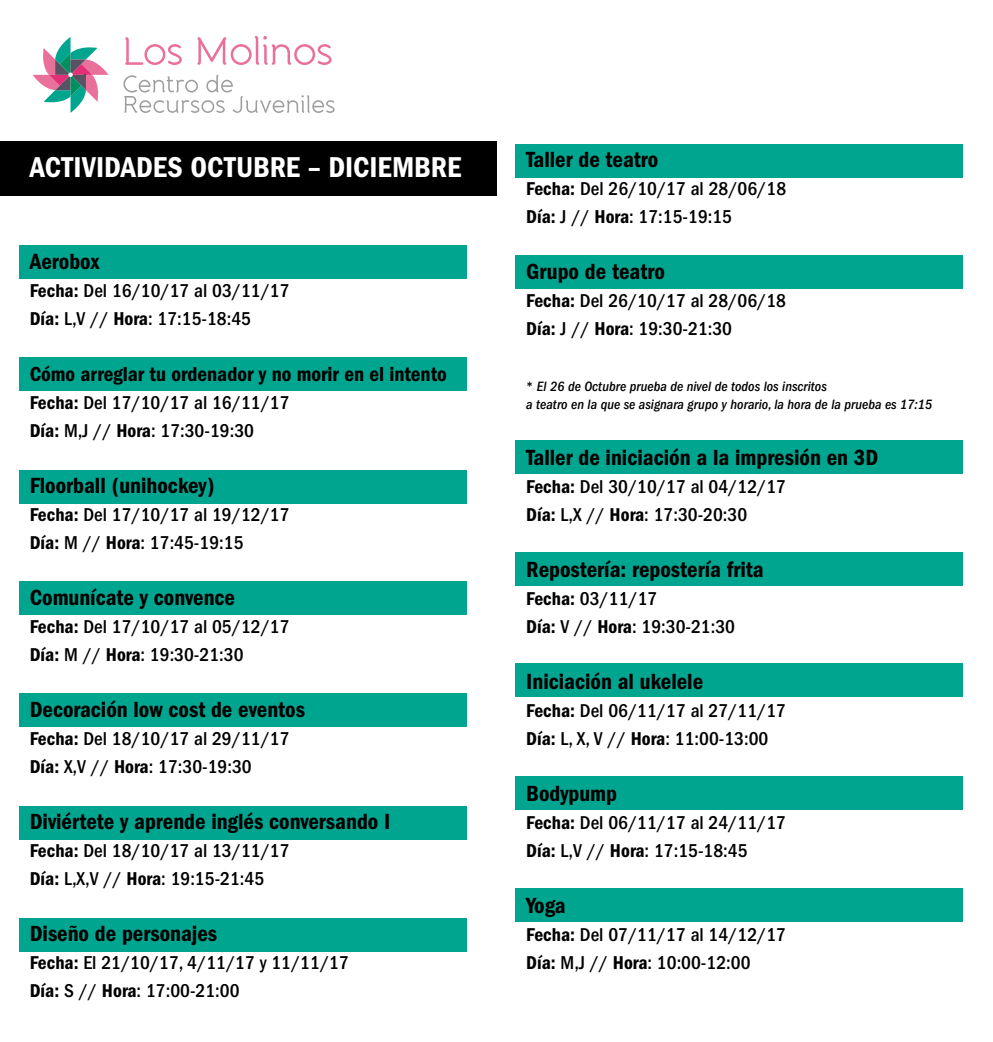
<style>
.page{position:relative;width:993px;height:1042px;background:#fff}
.page>*{position:absolute;margin:0;border:0;box-sizing:border-box;transform-origin:0 0}
.t1{font:29.75px "ITC Franklin Gothic Std Dm Cd";color:#fff}
.t2{font:22.75px "ITC Franklin Gothic Std Dm Cd";color:#000}
.t3{font:21px "ITC Franklin Gothic Std Dm Cd";color:#000}
.t4{font:500 condensed 19.25px/28px "ITC Franklin Gothic Std";color:#000}
.t5{font:italic 500 condensed 14px/17.5px "ITC Franklin Gothic Std";color:#000}
.s1{font-family:"ITC Franklin Gothic Std Dm Cd";font-weight:400;font-stretch:normal}
.s2{font-style:normal}
</style>
<div class="page">
<svg style="left:123px;top:75px;width:211px;height:38px"></svg>
<svg style="left:125px;top:37px;width:57px;height:28px"></svg>
<svg style="left:197px;top:36px;width:134px;height:29px"></svg>
<svg style="left:33px;top:37px;width:75px;height:76px"></svg>
<div style="left:19px;top:246px;width:447px;height:33px;background:#00a590"></div>
<div style="left:515px;top:255px;width:447px;height:34px;background:#00a590"></div>
<div style="left:515px;top:144px;width:447px;height:33px;background:#00a590"></div>
<div style="left:515px;top:440px;width:447px;height:34px;background:#00a590"></div>
<div style="left:515px;top:552px;width:447px;height:33px;background:#00a590"></div>
<div style="left:515px;top:663px;width:447px;height:34px;background:#00a590"></div>
<div style="left:515px;top:776px;width:447px;height:34px;background:#00a590"></div>
<div style="left:515px;top:888px;width:447px;height:33px;background:#00a590"></div>
<div style="left:19px;top:357px;width:447px;height:33px;background:#00a590"></div>
<div style="left:19px;top:470px;width:447px;height:33px;background:#00a590"></div>
<div style="left:19px;top:582px;width:447px;height:33px;background:#00a590"></div>
<div style="left:19px;top:693px;width:447px;height:33px;background:#00a590"></div>
<div style="left:19px;top:806px;width:447px;height:33px;background:#00a590"></div>
<div style="left:19px;top:918px;width:447px;height:33px;background:#00a590"></div>
<div style="left:0;top:141px;width:496px;height:55px;background:#000"></div>
<h1 class="t1" style="left:30px;top:150px;width:433px">ACTIVIDADES OCTUBRE – DICIEMBRE</h1>
<p class="t2" style="left:30px;top:249px;width:71px">Aerobox</p>
<p class="t4" style="left:30px;top:277px;width:261px"><span class="s1">Fecha:</span> Del 16/10/17 al 03/11/17<br><span class="s1">Día:</span> L,V // <span class="s1">Hora</span>: 17:15-18:45</p>
<p class="t3" style="left:30px;top:362px;width:418px">Cómo arreglar tu ordenador y no morir en el intento</p>
<p class="t4" style="left:30px;top:389px;width:261px"><span class="s1">Fecha:</span> Del 17/10/17 al 16/11/17<br><span class="s1">Día:</span> M,J // <span class="s1">Hora</span>: 17:30-19:30</p>
<p class="t2" style="left:30px;top:473px;width:186px">Floorball (unihockey)</p>
<p class="t4" style="left:30px;top:501px;width:261px"><span class="s1">Fecha:</span> Del 17/10/17 al 19/12/17<br><span class="s1">Día:</span> M // <span class="s1">Hora</span>: 17:45-19:15</p>
<p class="t2" style="left:30px;top:585px;width:207px">Comunícate y convence</p>
<p class="t4" style="left:30px;top:613px;width:261px"><span class="s1">Fecha:</span> Del 17/10/17 al 05/12/17<br><span class="s1">Día:</span> M // <span class="s1">Hora</span>: 19:30-21:30</p>
<p class="t2" style="left:30px;top:697px;width:276px">Decoración low cost de eventos</p>
<p class="t4" style="left:30px;top:725px;width:261px"><span class="s1">Fecha:</span> Del 18/10/17 al 29/11/17<br><span class="s1">Día:</span> X,V // <span class="s1">Hora</span>: 17:30-19:30</p>
<p class="t2" style="left:30px;top:809px;width:362px">Diviértete y aprende inglés conversando I</p>
<p class="t4" style="left:30px;top:837px;width:261px"><span class="s1">Fecha:</span> Del 18/10/17 al 13/11/17<br><span class="s1">Día:</span> L,X,V // <span class="s1">Hora</span>: 19:15-21:45</p>
<p class="t2" style="left:30px;top:921px;width:189px">Diseño de personajes</p>
<p class="t4" style="left:30px;top:949px;width:320px"><span class="s1">Fecha:</span> El 21/10/17, 4/11/17 y 11/11/17<br><span class="s1">Día:</span> S // <span class="s1">Hora</span>: 17:00-21:00</p>
<p class="t2" style="left:526px;top:147px;width:134px">Taller de teatro</p>
<p class="t4" style="left:526px;top:175px;width:261px"><span class="s1">Fecha:</span> Del 26/10/17 al 28/06/18<br><span class="s1">Día:</span> J // <span class="s1">Hora</span>: 17:15-19:15</p>
<p class="t2" style="left:526px;top:259px;width:140px">Grupo de teatro</p>
<p class="t4" style="left:526px;top:287px;width:261px"><span class="s1">Fecha:</span> Del 26/10/17 al 28/06/18<br><span class="s1">Día:</span> J // <span class="s1">Hora</span>: 19:30-21:30</p>
<p class="t5" style="left:526px;top:378px;width:407px"><span class="s2">*</span> El 26 de Octubre prueba de nivel de todos los inscritos<br>a teatro en la que se asignara grupo y horario, la hora de la prueba es 17:15</p>
<p class="t2" style="left:526px;top:444px;width:353px">Taller de iniciación a la impresión en 3D</p>
<p class="t4" style="left:526px;top:472px;width:261px"><span class="s1">Fecha:</span> Del 30/10/17 al 04/12/17<br><span class="s1">Día:</span> L,X // <span class="s1">Hora</span>: 17:30-20:30</p>
<p class="t2" style="left:526px;top:556px;width:239px">Repostería: repostería frita</p>
<p class="t4" style="left:526px;top:584px;width:210px"><span class="s1">Fecha:</span> 03/11/17<br><span class="s1">Día:</span> V // <span class="s1">Hora</span>: 19:30-21:30</p>
<p class="t2" style="left:526px;top:668px;width:178px">Iniciación al ukelele</p>
<p class="t4" style="left:526px;top:696px;width:261px"><span class="s1">Fecha:</span> Del 06/11/17 al 27/11/17<br><span class="s1">Día:</span> L, X, V // <span class="s1">Hora</span>: 11:00-13:00</p>
<p class="t2" style="left:526px;top:780px;width:92px">Bodypump</p>
<p class="t4" style="left:526px;top:808px;width:261px"><span class="s1">Fecha:</span> Del 06/11/17 al 24/11/17<br><span class="s1">Día:</span> L,V // <span class="s1">Hora</span>: 17:15-18:45</p>
<p class="t2" style="left:526px;top:892px;width:41px">Yoga</p>
<p class="t4" style="left:526px;top:920px;width:261px"><span class="s1">Fecha:</span> Del 07/11/17 al 14/12/17<br><span class="s1">Día:</span> M,J // <span class="s1">Hora</span>: 10:00-12:00</p>
</div>
